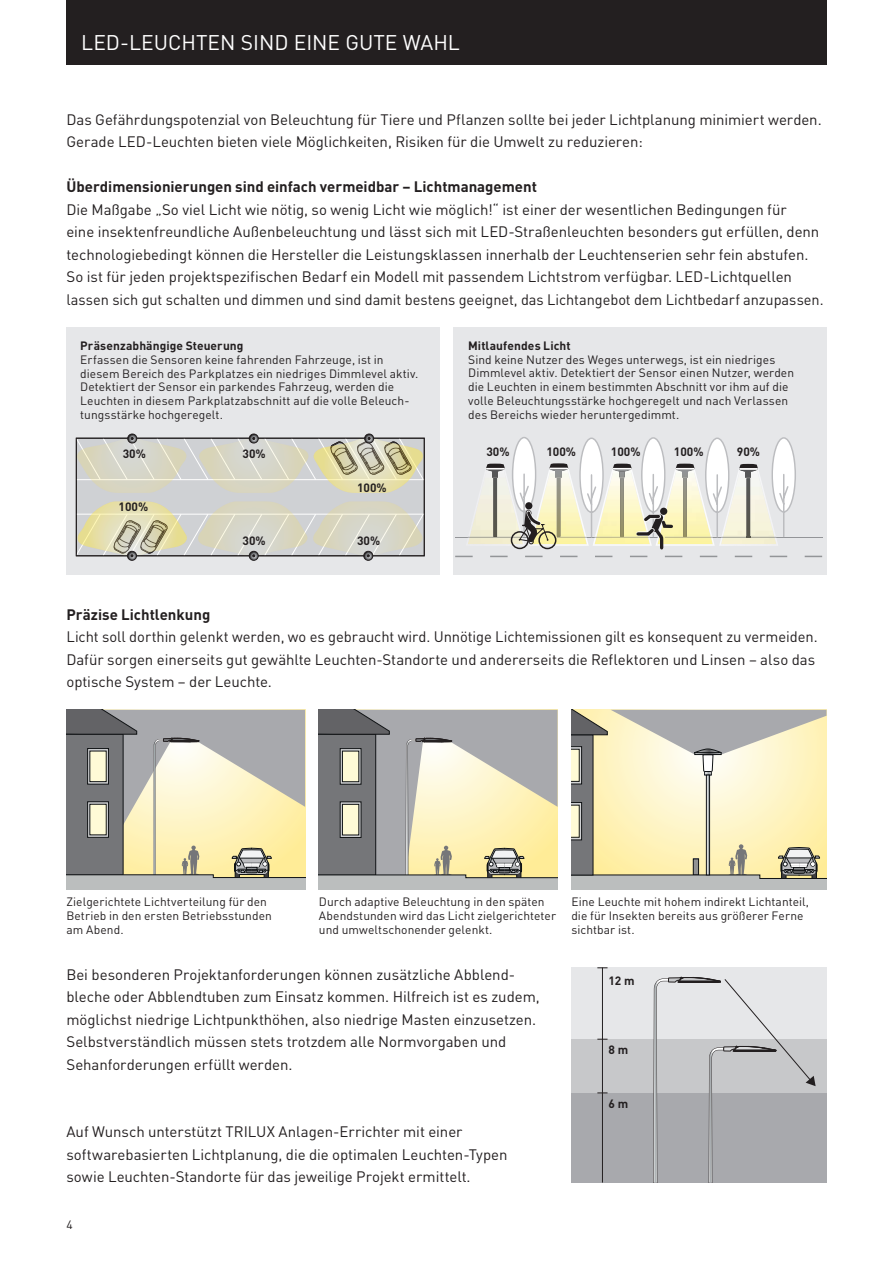
<style>
.page{position:relative;width:893px;height:1263px;background:#fff}
.page>*{position:absolute;margin:0;border:0;box-sizing:border-box;transform-origin:0 0}
.t1{font:21px "Trilux DIN";color:#fff}
.t2{font:15px/22.5px "Trilux DIN";letter-spacing:-.005em;color:#231f20}
.t3{font:700 15px "Trilux DIN";color:#231f20}
.t4{font:12px/13.8px "Trilux DIN";letter-spacing:.005em;color:#231f20}
.t5{font:700 12px "Trilux DIN";letter-spacing:.005em;color:#231f20}
.t6{font:9.6px "Trilux DIN";color:#231f20}
</style>
<div class="page">
<div style="left:66px;top:0;width:760px;height:65px;background:#231f20"></div>
<svg style="left:571px;top:710px;width:255px;height:180px;background:#ddd7b7"></svg>
<div style="left:706px;top:775px;width:4px;height:100px;border:1px solid #101315"></div>
<svg style="left:66px;top:710px;width:239px;height:180px;background:#c0bca8"></svg>
<div style="left:453px;top:327px;width:373px;height:248px;background:#e6e7e9"></div>
<hr style="left:665px;top:537px;width:158px;height:1px;background:#939598">
<svg style="left:455px;top:437px;width:367px;height:120px"></svg>
<div style="left:571px;top:967px;width:255px;height:215px;background:#e6e7e9"></div>
<div style="left:571px;top:1039px;width:255px;height:143px;background:#c7c8ca"></div>
<div style="left:571px;top:1093px;width:255px;height:89px;background:#a8a9ad"></div>
<hr style="left:602px;top:967px;width:1px;height:215px;background:#231f20">
<svg style="left:597px;top:967px;width:10px;height:2px"></svg>
<svg style="left:653px;top:977px;width:163px;height:205px"></svg>
<div style="left:66px;top:327px;width:374px;height:248px;background:#e6e7e9"></div>
<div style="left:76px;top:438px;width:348px;height:118px;background:#cfd1d4"></div>
<svg style="left:75px;top:434px;width:349px;height:59px"></svg>
<svg style="left:75px;top:501px;width:349px;height:59px"></svg>
<svg style="left:319px;top:710px;width:239px;height:180px;background:#bab7a6"></svg>
<h1 class="t1" style="left:81px;top:29px;width:380px">LED-LEUCHTEN SIND EINE GUTE WAHL</h1>
<p class="t2" style="left:66px;top:108px;width:757px">Das Gefährdungspotenzial von Beleuchtung für Tiere und Pflanzen sollte bei jeder Lichtplanung minimiert werden.<br>Gerade LED-Leuchten bieten viele Möglichkeiten, Risiken für die Umwelt zu reduzieren:</p>
<p class="t3" style="left:66px;top:177px;width:472px">Überdimensionierungen sind einfach vermeidbar – Lichtmanagement</p>
<p class="t2" style="left:66px;top:198px;width:759px">Die Maßgabe „So viel Licht wie nötig, so wenig Licht wie möglich!“ ist einer der wesentlichen Bedingungen für<br>eine insektenfreundliche Außenbeleuchtung und lässt sich mit LED-Straßenleuchten besonders gut erfüllen, denn technologiebedingt können die Hersteller die Leistungsklassen innerhalb der Leuchtenserien sehr fein abstufen.<br>So ist für jeden projektspezifischen Bedarf ein Modell mit passendem Lichtstrom verfügbar. LED-Lichtquellen lassen sich gut schalten und dimmen und sind damit bestens geeignet, das Lichtangebot dem Lichtbedarf anzupassen.</p>
<p class="t6" style="left:93px;top:296px;width:25px">7,5 m</p>
<p class="t6" style="left:240px;top:296px;width:22px">35 m</p>
<p class="t6" style="left:499px;top:296px;width:22px">35 m</p>
<p class="t6" style="left:665px;top:296px;width:25px">7,5 m</p>
<p class="t5" style="left:80px;top:337px;width:165px">Präsenzabhängige Steuerung</p>
<p class="t4" style="left:80px;top:352px;width:340px">Erfassen die Sensoren keine fahrenden Fahrzeuge, ist in diesem Bereich des Parkplatzes ein niedriges Dimmlevel aktiv.<br>Detektiert der Sensor ein parkendes Fahrzeug, werden die Leuchten in diesem Parkplatzabschnitt auf die volle Beleuch&shy;tungsstärke hochgeregelt.</p>
<p class="t5" style="left:123px;top:446px;width:25px">30%</p>
<p class="t5" style="left:243px;top:446px;width:25px">30%</p>
<p class="t5" style="left:118px;top:499px;width:31px">100%</p>
<p class="t5" style="left:357px;top:479px;width:31px">100%</p>
<p class="t5" style="left:243px;top:532px;width:25px">30%</p>
<p class="t5" style="left:357px;top:532px;width:25px">30%</p>
<p class="t5" style="left:468px;top:337px;width:104px">Mitlaufendes Licht</p>
<p class="t4" style="left:468px;top:352px;width:327px">Sind keine Nutzer des Weges unterwegs, ist ein niedriges Dimmlevel aktiv. Detektiert der Sensor einen Nutzer, werden die Leuchten in einem bestimmten Abschnitt vor ihm auf die volle Beleuchtungsstärke hochgeregelt und nach Verlassen des Bereichs wieder heruntergedimmt.</p>
<p class="t5" style="left:486px;top:444px;width:25px">30%</p>
<p class="t5" style="left:546px;top:444px;width:31px">100%</p>
<p class="t5" style="left:611px;top:444px;width:31px">100%</p>
<p class="t5" style="left:674px;top:444px;width:31px">100%</p>
<p class="t5" style="left:737px;top:444px;width:25px">90%</p>
<p class="t3" style="left:66px;top:604px;width:145px">Präzise Lichtlenkung</p>
<p class="t2" style="left:66px;top:626px;width:753px">Licht soll dorthin gelenkt werden, wo es gebraucht wird. Unnötige Lichtemissionen gilt es konsequent zu vermeiden.<br>Dafür sorgen einerseits gut gewählte Leuchten-Standorte und andererseits die Reflektoren und Linsen – also das optische System – der Leuchte.</p>
<p class="t4" style="left:66px;top:895px;width:207px">Zielgerichtete Lichtverteilung für den<br>Betrieb in den ersten Betriebsstunden am Abend.</p>
<p class="t4" style="left:319px;top:895px;width:239px">Durch adaptive Beleuchtung in den späten<br>Abendstunden wird das Licht zielgerichteter und umweltschonender gelenkt.</p>
<p class="t4" style="left:571px;top:895px;width:239px">Eine Leuchte mit hohem indirekt Lichtanteil, die für Insekten bereits aus größerer Ferne sichtbar ist.</p>
<p class="t2" style="left:66px;top:963px;width:475px">Bei besonderen Projektanforderungen können zusätzliche Abblend&shy;bleche oder Abblendtuben zum Einsatz kommen. Hilfreich ist es zudem, möglichst niedrige Lichtpunkthöhen, also niedrige Masten einzusetzen.<br>Selbstverständlich müssen stets trotzdem alle Normvorgaben und Sehanforderungen erfüllt werden.</p>
<p class="t2" style="left:66px;top:1121px;width:443px">Auf Wunsch unterstützt TRILUX Anlagen-Errichter mit einer softwarebasierten Lichtplanung, die die optimalen Leuchten-Typen sowie Leuchten-Standorte für das jeweilige Projekt ermittelt.</p>
<p class="t4" style="left:66px;top:1218px;width:8px">4</p>
<p class="t5" style="left:608px;top:972px;width:28px">12 m</p>
<p class="t5" style="left:608px;top:1042px;width:21px">8 m</p>
<p class="t5" style="left:608px;top:1095px;width:21px">6 m</p>
</div>
